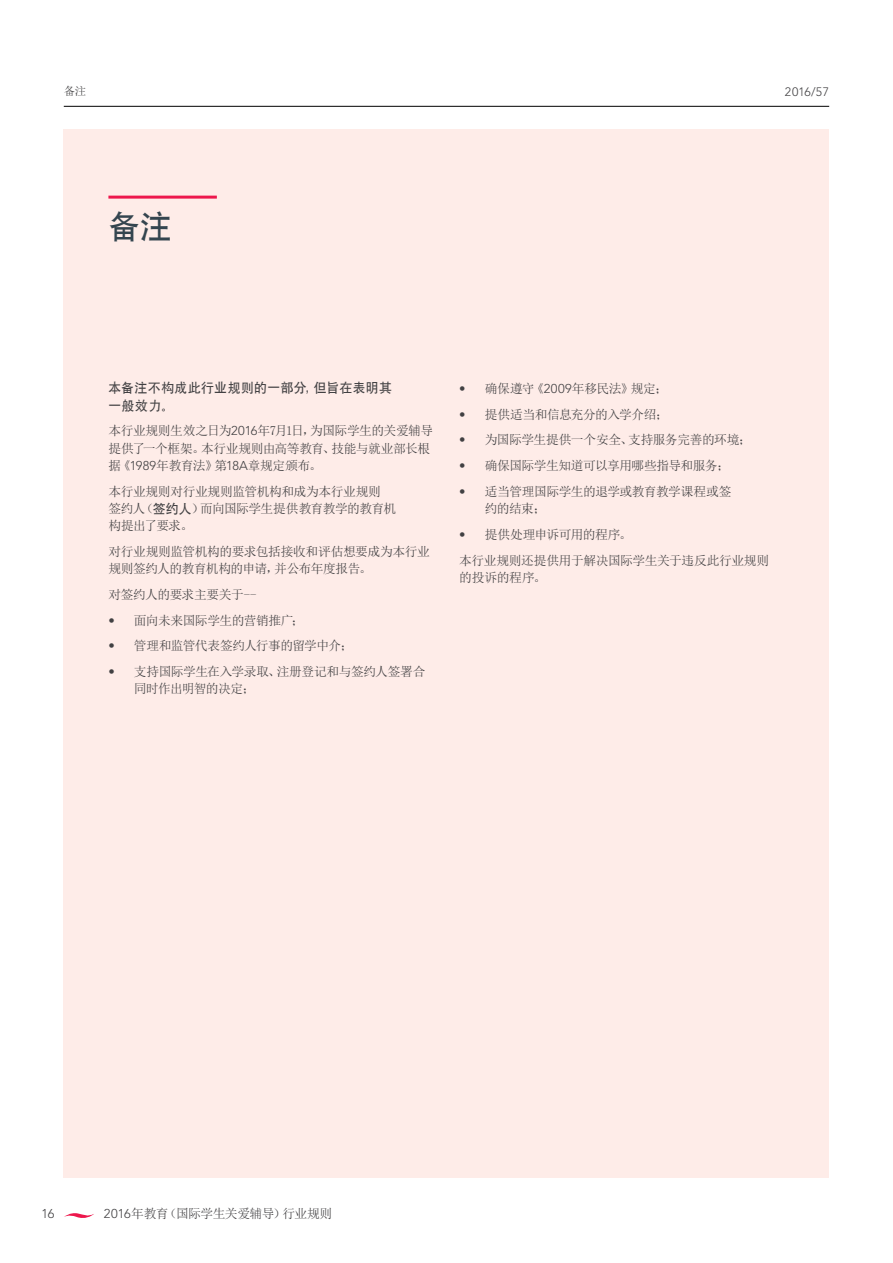
<style>
.page{position:relative;width:893px;height:1263px;background:#fff}
.page>*{position:absolute;margin:0;border:0;box-sizing:border-box;transform-origin:0 0}
.H1_Chin{font:31.5px "SIL Hei Med Jian";color:#34454f}
.Body_Chin{font:12.75px/17.2px "Sim Sun";letter-spacing:-.035em;color:#414042}
.Body_Chin-2{font:12.75px/17.2px "SIL Hei Med Jian";letter-spacing:.035em;color:#414042}
.t1{font:300 12.75px "Avenir LT Pro";color:#414042}
.t2{font:300 12.15px "Avenir LT Pro";letter-spacing:.035em;color:#414042}
.Body_Chin-3{font:11.4px "Sim Sun";color:#414042}
.s1{font-family:"Avenir LT Pro";font-weight:300}
.s2{font-family:"SIL Hei Med Jian"}
</style>
<div class="page">
<hr style="left:64px;top:106px;width:765px;height:1px;background:#000">
<div style="left:64px;top:130px;width:765px;height:1048px;background:#feece8"></div>
<svg style="left:64px;top:1213px;width:30px;height:5px"></svg>
<hr style="left:108px;top:196px;width:109px;height:3px;background:#ed174c">
<p class="Body_Chin-3" style="left:64px;top:86px;width:24px">备注</p>
<p class="H1_Chin" style="left:108px;top:205px;width:64px">备注</p>
<p class="t2" style="left:785px;top:85px;width:46px">2016/57</p>
<p class="Body_Chin-2" style="left:108px;top:378px;width:285px">本备注不构成此行业规则的一部分，但旨在表明其一般效力。</p>
<p class="Body_Chin" style="left:108px;top:422px;width:326px">本行业规则生效之日为<span class="s1">2016</span>年7月1日，为国际学生的关爱辅导提供了一个框架。本行业规则由高等教育、技能与就业部长根据《<span class="s1">1989</span>年教育法》第<span class="s1">18A</span>章规定颁布。</p>
<p class="Body_Chin" style="left:108px;top:482px;width:289px">本行业规则对行业规则监管机构和成为本行业规则签约人（<span class="s2">签约人</span>）而向国际学生提供教育教学的教育机构提出了要求。</p>
<p class="Body_Chin" style="left:108px;top:543px;width:323px">对行业规则监管机构的要求包括接收和评估想要成为本行业规则签约人的教育机构的申请，并公布年度报告。</p>
<p class="Body_Chin" style="left:108px;top:586px;width:150px">对签约人的要求主要关于--</p>
<p class="Body_Chin" style="left:108px;top:611px;width:197px"><span class="s1">•</span> 面向未来国际学生的营销推广；</p>
<p class="Body_Chin" style="left:108px;top:637px;width:246px"><span class="s1">•</span> 管理和监管代表签约人行事的留学中介；</p>
<p class="Body_Chin" style="left:134px;top:663px;width:293px;text-indent:-26px"><span class="s1">•</span> 支持国际学生在入学录取、注册登记和与签约人签署合同时作出明智的决定；</p>
<p class="Body_Chin" style="left:459px;top:380px;width:210px"><span class="s1">•</span> 确保遵守《<span class="s1">2009</span>年移民法》规定；</p>
<p class="Body_Chin" style="left:459px;top:405px;width:211px"><span class="s1">•</span> 提供适当和信息充分的入学介绍；</p>
<p class="Body_Chin" style="left:459px;top:431px;width:294px"><span class="s1">•</span> 为国际学生提供一个安全、支持服务完善的环境；</p>
<p class="Body_Chin" style="left:459px;top:457px;width:272px"><span class="s1">•</span> 确保国际学生知道可以享用哪些指导和服务；</p>
<p class="Body_Chin" style="left:485px;top:483px;width:248px;text-indent:-26px"><span class="s1">•</span> 适当管理国际学生的退学或教育教学课程或签约的结束；</p>
<p class="Body_Chin" style="left:459px;top:526px;width:174px"><span class="s1">•</span> 提供处理申诉可用的程序。</p>
<p class="Body_Chin" style="left:459px;top:551px;width:311px">本行业规则还提供用于解决国际学生关于违反此行业规则的投诉的程序。</p>
<p class="t1" style="left:41px;top:1206px;width:14px">16</p>
<p class="Body_Chin" style="left:104px;top:1205px;width:230px"><span class="s1">2016</span>年教育（国际学生关爱辅导）行业规则</p>
</div>
